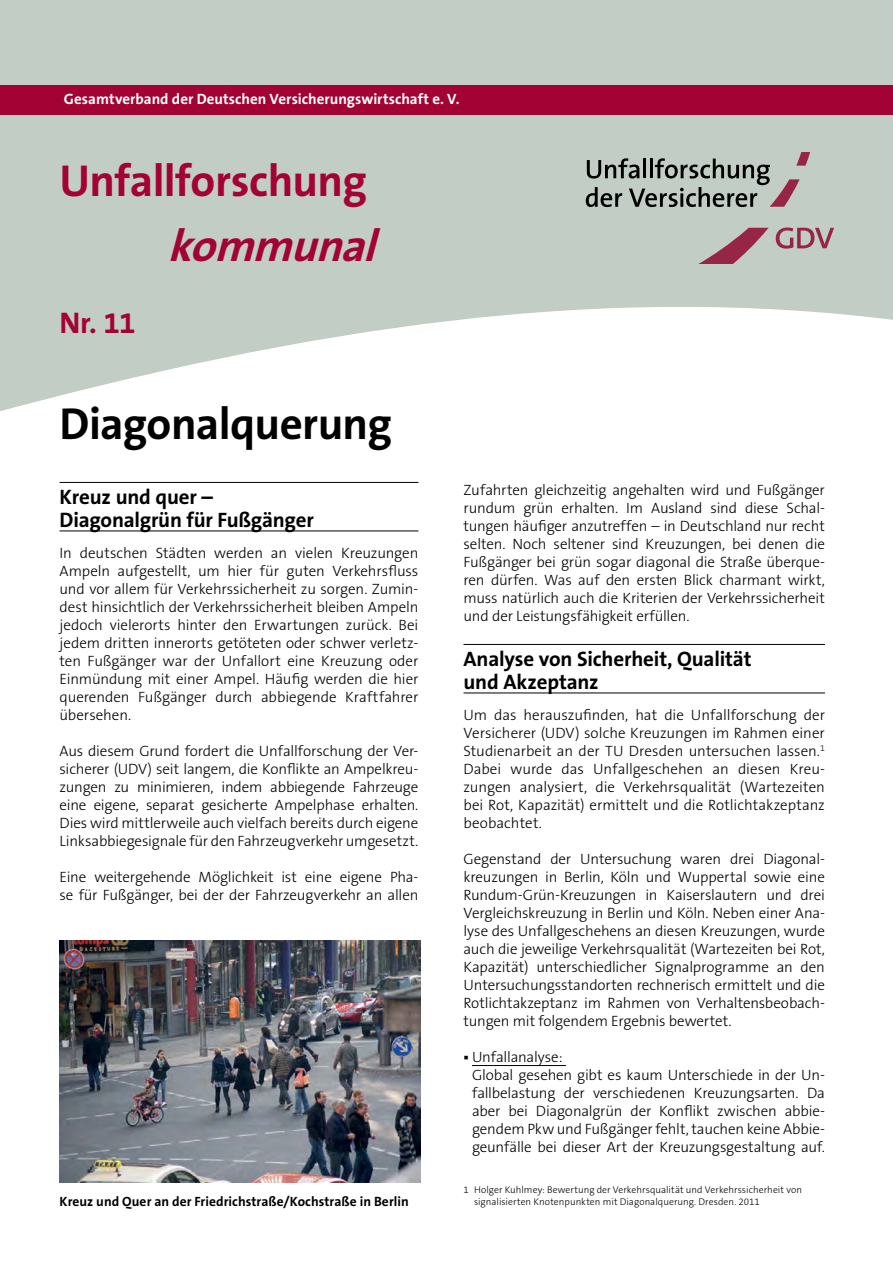
<style>
.page{position:relative;width:893px;height:1263px;background:#fff}
.page>*{position:absolute;margin:0;border:0;box-sizing:border-box;transform-origin:0 0}
.t1{font:700 45px "The Sans B7";letter-spacing:-.02em;color:#000}
.t2{font:700 45px "The Sans B7";letter-spacing:-.015em;color:#a30234}
.t3{font:italic 700 45px "The Sans B7";color:#a30234}
.t4{font:700 30px "The Sans B7";color:#a30234}
.t5{font:700 21px/22.5px "The Sans B7";letter-spacing:-.01em;color:#000}
.t6{font:300 15px/18px "The Sans B3";letter-spacing:-.01em;color:#000;text-align:justify}
.t7{font:700 15px "The Sans B7";color:#fff}
.t8{font:700 13.5px "The Sans B7";letter-spacing:.005em;color:#000}
.t9{font:300 9.75px/12px "The Sans B3";letter-spacing:.005em;color:#000}
</style>
<div class="page">
<svg style="left:0;top:0;width:893px;height:411px;fill:#c2cdc5"></svg>
<div style="left:0;top:85px;width:893px;height:30px;background:#a30234"></div>
<hr style="left:60px;top:482px;width:358px;height:1px;background:#000">
<hr style="left:60px;top:531px;width:358px;height:1px;background:#000">
<hr style="left:463px;top:644px;width:362px;height:1px;background:#000">
<hr style="left:463px;top:693px;width:362px;height:1px;background:#000">
<hr style="left:472px;top:1065px;width:94px;height:1px;background:#000">
<svg style="left:776px;top:227px;width:57px;height:22px"></svg>
<svg style="left:586px;top:152px;width:224px;height:55px;background:#9b9f9a"></svg>
<svg style="left:698px;top:228px;width:71px;height:36px;background:#b18d94"></svg>
<img style="left:60px;top:940px;width:361px;height:242px">
<p class="t7" style="left:64px;top:91px;width:397px">Gesamtverband der Deutschen Versicherungswirtschaft e. V.</p>
<h1 class="t2" style="left:60px;top:157px;width:309px">Unfallforschung</h1>
<h1 class="t3" style="left:168px;top:222px;width:222px">kommunal</h1>
<h2 class="t4" style="left:60px;top:307px;width:78px">Nr. 11</h2>
<h1 class="t1" style="left:60px;top:401px;width:334px">Diagonalquerung</h1>
<h3 class="t5" style="left:60px;top:486px;width:256px">Kreuz und quer –<br>Diagonalgrün für Fußgänger</h3>
<p class="t6" style="left:60px;top:545px;width:360px">In deutschen Städten werden an vielen Kreuzungen Ampeln aufgestellt, um hier für guten Verkehrsfluss und vor allem für Verkehrssicherheit zu sorgen. Zumin&shy;dest hinsichtlich der Verkehrssicherheit bleiben Ampeln jedoch vielerorts hinter den Erwartungen zurück. Bei jedem dritten innerorts getöteten oder schwer verletz&shy;ten Fußgänger war der Unfallort eine Kreuzung oder Einmündung mit einer Ampel. Häufig werden die hier querenden Fußgänger durch abbiegende Kraftfahrer übersehen.</p>
<p class="t6" style="left:60px;top:743px;width:360px">Aus diesem Grund fordert die Unfallforschung der Ver&shy;sicherer (UDV) seit langem, die Konflikte an Ampelkreu&shy;zungen zu minimieren, indem abbiegende Fahrzeuge eine eigene, separat gesicherte Ampelphase erhalten.<br>Dies wird mittlerweile auch vielfach bereits durch eigene Linksabbiegesignale für den Fahrzeugverkehr umgesetzt.</p>
<p class="t6" style="left:60px;top:869px;width:360px">Eine weitergehende Möglichkeit ist eine eigene Pha&shy;se für Fußgänger, bei der der Fahrzeugverkehr an allen</p>
<p class="t6" style="left:463px;top:482px;width:363px">Zufahrten gleichzeitig angehalten wird und Fußgänger rundum grün erhalten. Im Ausland sind diese Schal&shy;tungen häufiger anzutreffen – in Deutschland nur recht selten. Noch seltener sind Kreuzungen, bei denen die Fußgänger bei grün sogar diagonal die Straße überque&shy;ren dürfen. Was auf den ersten Blick charmant wirkt, muss natürlich auch die Kriterien der Verkehrssicherheit und der Leistungsfähigkeit erfüllen.</p>
<h3 class="t5" style="left:463px;top:648px;width:290px">Analyse von Sicherheit, Qualität und Akzeptanz</h3>
<p class="t6" style="left:463px;top:707px;width:363px">Um das herauszufinden, hat die Unfallforschung der Versicherer (UDV) solche Kreuzungen im Rahmen einer Studienarbeit an der TU Dresden untersuchen lassen.<sup>1<br></sup>Dabei wurde das Unfallgeschehen an diesen Kreu&shy;zungen analysiert, die Verkehrsqualität (Wartezeiten bei Rot, Kapazität) ermittelt und die Rotlichtakzeptanz beobachtet.</p>
<p class="t6" style="left:463px;top:851px;width:363px">Gegenstand der Untersuchung waren drei Diagonal&shy;kreuzungen in Berlin, Köln und Wuppertal sowie eine Rundum-Grün-Kreuzungen in Kaiserslautern und drei Vergleichskreuzung in Berlin und Köln. Neben einer Ana&shy;lyse des Unfallgeschehens an diesen Kreuzungen, wurde auch die jeweilige Verkehrsqualität (Wartezeiten bei Rot, Kapazität) unterschiedlicher Signalprogramme an den Untersuchungsstandorten rechnerisch ermittelt und die Rotlichtakzeptanz im Rahmen von Verhaltensbeobach&shy;tungen mit folgendem Ergebnis bewertet.</p>
<p class="t6" style="left:472px;top:1049px;width:354px;text-align:left">Unfallanalyse:<br>Global gesehen gibt es kaum Unterschiede in der Un&shy;fallbelastung der verschiedenen Kreuzungsarten. Da aber bei Diagonalgrün der Konflikt zwischen abbie&shy;gendem Pkw und Fußgänger fehlt, tauchen keine Abbie&shy;geunfälle bei dieser Art der Kreuzungsgestaltung auf.</p>
<p class="t8" style="left:60px;top:1194px;width:351px">Kreuz und Quer an der Friedrichstraße/Kochstraße in Berlin</p>
<p class="t9" style="left:474px;top:1184px;width:330px;text-indent:-11px">1 Holger Kuhlmey: Bewertung der Verkehrsqualität und Verkehrssicherheit von signalisierten Knotenpunkten mit Diagonalquerung. Dresden. 2011</p>
</div>
